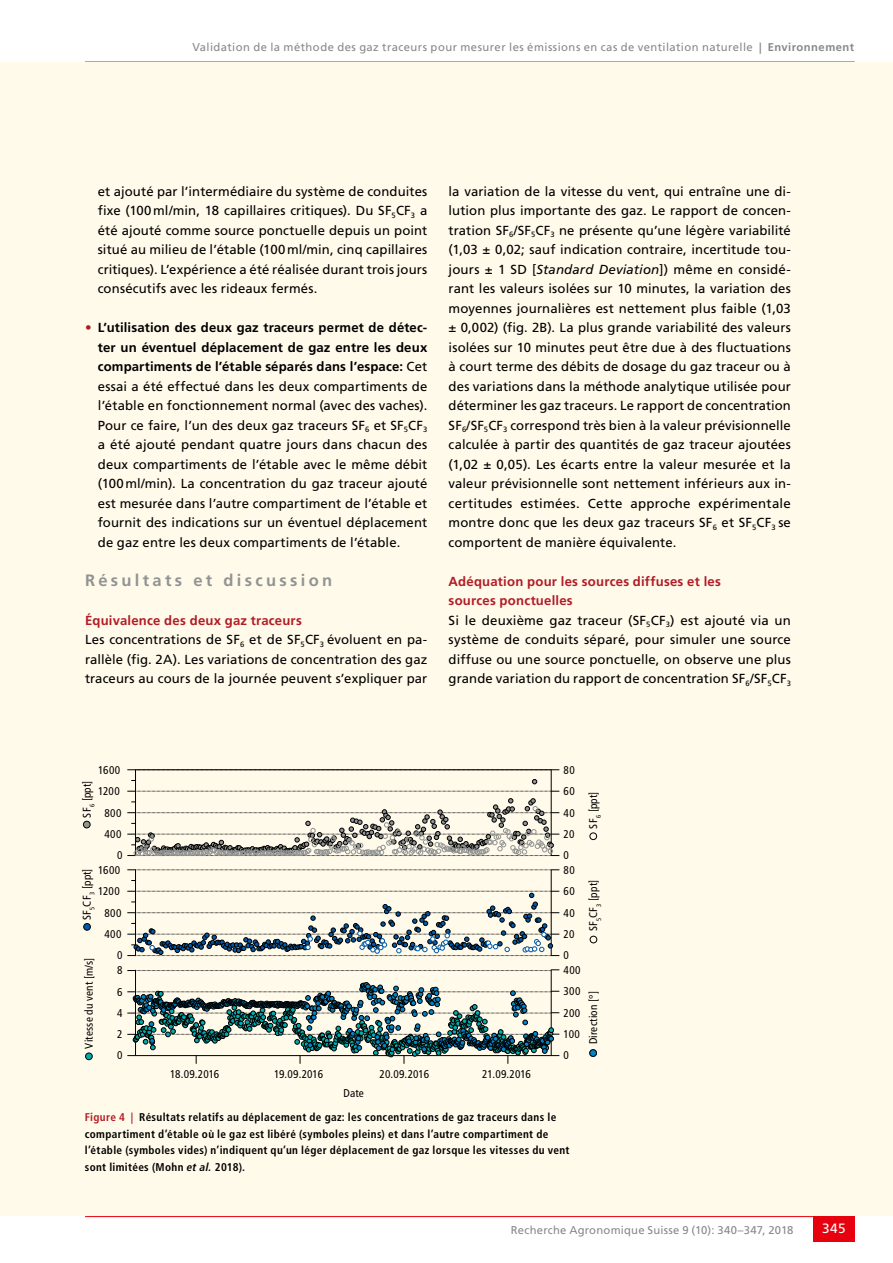
<style>
.page{position:relative;width:893px;height:1263px;background:#fff}
.page>*{position:absolute;margin:0;border:0;box-sizing:border-box;transform-origin:0 0}
.t1{font:700 16.5px "Frutiger LT Std";letter-spacing:.2em;color:#929493}
.t2{font:13.5px "Frutiger LT Std";color:#fff}
.t3{font:13.2px/19.5px "Frutiger LT Std";letter-spacing:.01em;color:#000;text-align:justify}
.t4{font:700 condensed 11.25px/16.5px "Frutiger LT Std";letter-spacing:.03em;color:#000}
.t5{font:11.25px/21.5px "Frutiger LT Std Cn 9";letter-spacing:.015em;color:#000;text-align:justify}
.t6{font:11.25px "Frutiger LT Std";letter-spacing:.035em;color:#878988}
.s1{font-weight:700}
.s2{color:#b21c27}
.s3{font-weight:700;color:#b21c27}
.s4{font-style:italic}
</style>
<div class="page">
<hr style="left:85px;top:62px;width:770px;height:1px;background:#e7000e">
<hr style="left:85px;top:1216px;width:770px;height:1px;background:#e7000e">
<div style="left:813px;top:1216px;width:42px;height:26px;background:#e7000e"></div>
<div style="left:0;top:63px;width:893px;height:1153px;background:#fffaea"></div>
<hr style="left:135px;top:870px;width:1px;height:85px;background:#000">
<div style="left:84px;top:923px;width:6px;height:7px;background:#005aa7;border-radius:50%"></div>
<div style="left:83px;top:923px;width:8px;height:7px;border:1px solid #000;border-radius:50%"></div>
<hr style="left:551px;top:870px;width:1px;height:85px;background:#000">
<svg style="left:127px;top:869px;width:432px;height:1px"></svg>
<div style="left:590px;top:936px;width:7px;height:7px;border:1px solid #000;border-radius:50%"></div>
<hr style="left:135px;top:770px;width:1px;height:85px;background:#000">
<div style="left:83px;top:821px;width:7px;height:7px;background:#929493;border-radius:50%"></div>
<div style="left:83px;top:821px;width:7px;height:7px;border:1px solid #000;border-radius:50%"></div>
<hr style="left:551px;top:770px;width:1px;height:85px;background:#000">
<svg style="left:127px;top:769px;width:432px;height:1px"></svg>
<svg style="left:127px;top:791px;width:432px;height:1px"></svg>
<div style="left:590px;top:833px;width:7px;height:7px;border:1px solid #000;border-radius:50%"></div>
<hr style="left:135px;top:970px;width:1px;height:85px;background:#000">
<div style="left:86px;top:1053px;width:6px;height:7px;background:#00abaa;border-radius:50%"></div>
<div style="left:85px;top:1053px;width:7px;height:7px;border:1px solid #000;border-radius:50%"></div>
<hr style="left:551px;top:970px;width:1px;height:85px;background:#000">
<svg style="left:127px;top:969px;width:432px;height:2px"></svg>
<svg style="left:590px;top:1050px;width:6px;height:6px"></svg>
<svg style="left:127px;top:891px;width:432px;height:65px"></svg>
<svg style="left:532px;top:779px;width:5px;height:5px"></svg>
<svg style="left:127px;top:798px;width:432px;height:58px"></svg>
<svg style="left:127px;top:982px;width:432px;height:82px"></svg>
<div style="left:590px;top:1049px;width:7px;height:7px;border:1px solid #000;border-radius:50%"></div>
<p class="t6" style="left:192px;top:40px;width:663px">Validation de la méthode des gaz traceurs pour mesurer les émissions en cas de ventilation naturelle <span class="s1">| Environnement</span></p>
<p class="t3" style="left:98px;top:181px;width:331px">et ajouté par l’intermédiaire du système de conduites fixe (100ml/min, 18 capillaires critiques). Du SF<sub>5</sub>CF<sub>3</sub> a été ajouté comme source ponctuelle depuis un point situé au milieu de l’étable (100ml/min, cinq capillaires critiques). L’expérience a été réalisée durant trois jours consécutifs avec les rideaux fermés.</p>
<p class="t3" style="left:98px;top:318px;width:331px;text-indent:-13px"><span class="s2">•</span> <span class="s1">L’utilisation des deux gaz traceurs permet de détec&shy;ter un éventuel déplacement de gaz entre les deux compartiments de l’étable séparés dans l’espace:</span> Cet essai a été effectué dans les deux compartiments de l’étable en fonctionnement normal (avec des vaches).<br>Pour ce faire, l’un des deux gaz traceurs SF<sub>6</sub> et SF<sub>5</sub>CF<sub>3 </sub>a été ajouté pendant quatre jours dans chacun des deux compartiments de l’étable avec le même débit (100ml/min). La concentration du gaz traceur ajouté est mesurée dans l’autre compartiment de l’étable et fournit des indications sur un éventuel déplacement de gaz entre les deux compartiments de l’étable.</p>
<p class="t1" style="left:85px;top:570px;width:249px">Résultats et discussion</p>
<p class="t3" style="left:85px;top:610px;width:344px;text-align:left"><span class="s3">Équivalence des deux gaz traceurs<br></span>Les concentrations de SF<sub>6</sub> et de SF<sub>5</sub>CF<sub>3</sub> évoluent en pa&shy;rallèle (fig. 2A). Les variations de concentration des gaz traceurs au cours de la journée peuvent s’expliquer par</p>
<p class="t3" style="left:449px;top:181px;width:344px">la variation de la vitesse du vent, qui entraîne une di&shy;lution plus importante des gaz. Le rapport de concen&shy;tration SF<sub>6</sub>/SF<sub>5</sub>CF<sub>3</sub> ne présente qu’une légère variabilité (1,03 ± 0,02; sauf indication contraire, incertitude tou&shy;jours ± 1 SD [<span class="s4">Standard Deviation</span>]) même en considé&shy;rant les valeurs isolées sur 10 minutes, la variation des moyennes journalières est nettement plus faible (1,03 ± 0,002) (fig. 2B). La plus grande variabilité des valeurs isolées sur 10 minutes peut être due à des fluctuations à court terme des débits de dosage du gaz traceur ou à des variations dans la méthode analytique utilisée pour déterminer les gaz traceurs. Le rapport de concentration SF<sub>6</sub>/SF<sub>5</sub>CF<sub>3</sub> correspond très bien à la valeur prévisionnelle calculée à partir des quantités de gaz traceur ajoutées (1,02 ± 0,05). Les écarts entre la valeur mesurée et la valeur prévisionnelle sont nettement inférieurs aux in&shy;certitudes estimées. Cette approche expérimentale montre donc que les deux gaz traceurs SF<sub>6</sub> et SF<sub>5</sub>CF<sub>3</sub> se comportent de manière équivalente.</p>
<p class="t3" style="left:449px;top:571px;width:344px;text-align:left"><span class="s3">Adéquation pour les sources diffuses et les<br>sources ponctuelles<br></span>Si le deuxième gaz traceur (SF<sub>5</sub>CF<sub>3</sub>) est ajouté via un système de conduits séparé, pour simuler une source diffuse ou une source ponctuelle, on observe une plus grande variation du rapport de concentration SF<sub>6</sub>/SF<sub>5</sub>CF<sub>3</sub></p>
<p class="t5" style="left:98px;top:759px;width:26px;text-align:right">1600<br>1200<br>800<br>400<br>0</p>
<p class="t5" style="left:564px;top:759px;width:13px">80<br>60<br>40<br>20<br>0</p>
<p class="t5" style="left:76px;top:817px;width:38px;rotate:-90deg">SF<sub>6</sub> [ppt]</p>
<p class="t5" style="left:583px;top:828px;width:39px;rotate:-90deg">SF<sub>6</sub> [ppt]</p>
<p class="t5" style="left:98px;top:859px;width:26px;text-align:right">1600<br>1200<br>800<br>400<br>0</p>
<p class="t5" style="left:564px;top:859px;width:13px">80<br>60<br>40<br>20<br>0</p>
<p class="t5" style="left:76px;top:920px;width:53px;rotate:-90deg">SF<sub>5</sub>CF<sub>3</sub> [ppt]</p>
<p class="t5" style="left:583px;top:931px;width:53px;rotate:-90deg">SF<sub>5</sub>CF<sub>3</sub> [ppt]</p>
<p class="t5" style="left:78px;top:1049px;width:93px;rotate:-90deg">Vitesse du vent [m/s]</p>
<p class="t5" style="left:564px;top:959px;width:19px">400<br>300<br>200<br>100<br>0</p>
<p class="t5" style="left:117px;top:960px;width:7px">8<br>6<br>4<br>2<br>0</p>
<p class="t5" style="left:583px;top:1044px;width:55px;rotate:-90deg">Direction [°]</p>
<p class="t5" style="left:170px;top:1064px;width:51px">18.09.2016</p>
<p class="t5" style="left:274px;top:1064px;width:51px">19.09.2016</p>
<p class="t5" style="left:380px;top:1064px;width:51px">20.09.2016</p>
<p class="t5" style="left:482px;top:1064px;width:50px">21.09.2016</p>
<p class="t5" style="left:344px;top:1083px;width:22px">Date</p>
<p class="t4" style="left:85px;top:1109px;width:486px"><span class="s2">Figure 4 |</span> Résultats relatifs au déplacement de gaz: les concentrations de gaz traceurs dans le compartiment d’étable où le gaz est libéré (symboles pleins) et dans l’autre compartiment de l’étable (symboles vides) n’indiquent qu’un léger déplacement de gaz lorsque les vitesses du vent sont limitées (Mohn <span class="s4">et al.</span> 2018).</p>
<p class="t6" style="left:511px;top:1223px;width:284px">Recherche Agronomique Suisse 9 (10): 340–347, 2018</p>
<p class="t2" style="left:822px;top:1221px;width:25px">345</p>
</div>
